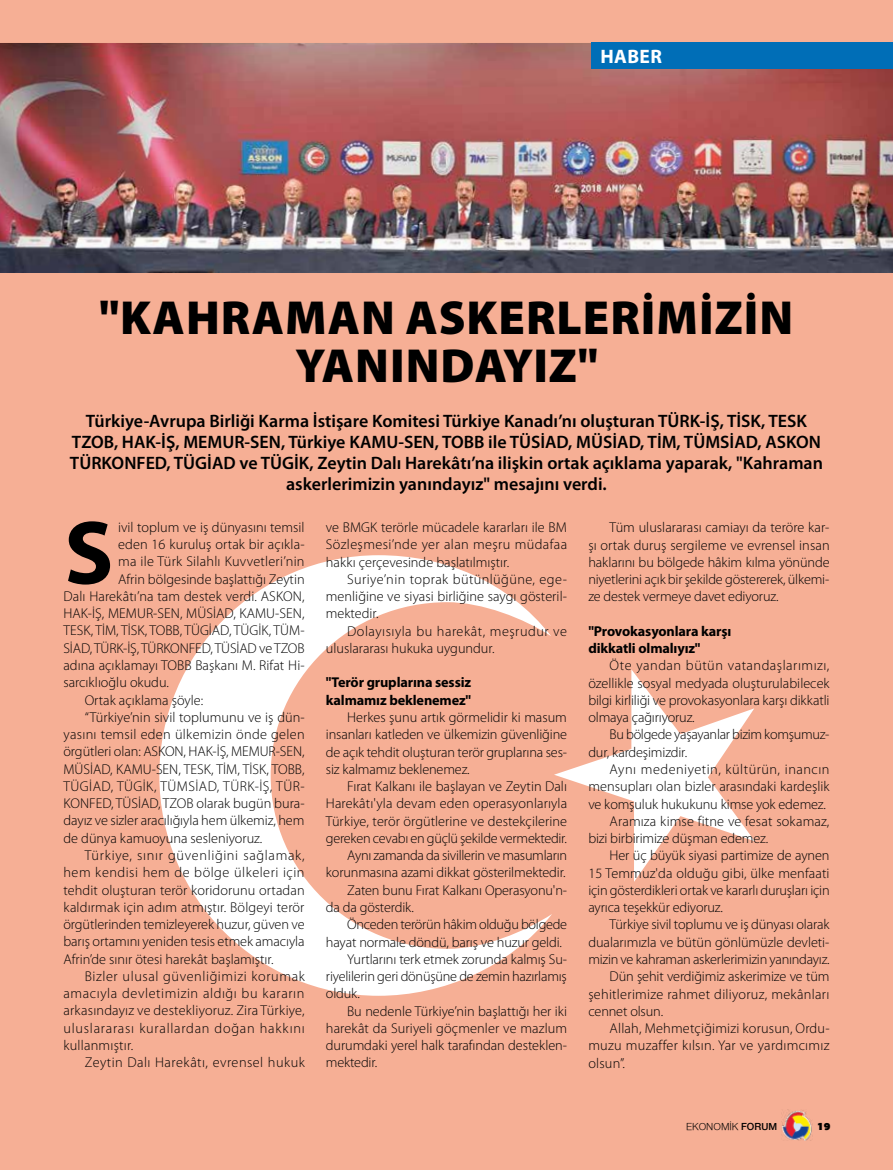
<style>
.page{position:relative;width:893px;height:1170px;background:#fff}
.page>*{position:absolute;margin:0;border:0;box-sizing:border-box;transform-origin:0 0}
.t1{font:700 91.05px "Myriad Pro";color:#000}
.t2{font:900 48px/48px "Myriad Pro";letter-spacing:.02em;color:#000;text-align:center}
.t3{font:700 19.5px "Myriad Pro";letter-spacing:.02em;color:#fff}
.t4{font:600 18px/21px "Myriad Pro";color:#000;text-align:center}
.t5{font:300 14.25px/17.2px "Myriad Pro";color:#000;text-align:justify}
.t6{font:300 14.25px/17.2px "Myriad Pro";letter-spacing:-.02em;color:#000}
.t7{font:300 14.25px "Myriad Pro";letter-spacing:.02em;color:#000}
.t8{font:300 14.25px "Myriad Pro";letter-spacing:.035em;color:#000}
.t9{font:700 14.25px/17.2px "Myriad Pro";letter-spacing:-.01em;color:#000}
.t10{font:300 14.25px "Myriad Pro";letter-spacing:.04em;color:#000}
.t11{font:300 14.25px/17.2px "Myriad Pro";letter-spacing:.025em;color:#000}
.t12{font:300 14.25px "Myriad Pro";letter-spacing:.05em;color:#000}
.t13{font:300 14.25px "Myriad Pro";letter-spacing:.03em;color:#000}
.t14{font:300 14.25px "Myriad Pro";letter-spacing:.045em;color:#000}
.t15{font:10.5px "Nimbus Sans Novus";color:#000}
.t16{font:900 10.5px "PF Agora Sans Pro";color:#000}
.s1{font-weight:600}
</style>
<div class="page">
<div style="left:0;top:0;width:893px;height:1169px;background:#f6af95"></div>
<svg style="left:159px;top:555px;width:393px;height:440px"></svg>
<svg style="left:554px;top:669px;width:201px;height:212px"></svg>
<img style="left:0;top:43px;width:893px;height:230px">
<div style="left:591px;top:43px;width:302px;height:26px;background:#006eb7"></div>
<img style="left:781px;top:1109px;width:31px;height:31px">
<h3 class="t3" style="left:600px;top:45px;width:63px">HABER</h3>
<h2 class="t2" style="left:99px;top:294px;width:696px">"KAHRAMAN ASKERLERIMIZIN<br>YANINDAYIZ"</h2>
<p class="t4" style="left:70px;top:410px;width:754px">Türkiye-Avrupa Birliği Karma İstişare Komitesi Türkiye Kanadı’nı oluşturan TÜRK-İŞ, TİSK, TESK TZOB, HAK-İŞ, MEMUR-SEN, Türkiye KAMU-SEN, TOBB ile TÜSİAD, MÜSİAD, TİM, TÜMSİAD, ASKON TÜRKONFED, TÜGİAD ve TÜGİK, Zeytin Dalı Harekâtı’na ilişkin ortak açıklama yaparak, "Kahraman askerlerimizin yanındayız" mesajını verdi.</p>
<h1 class="t1" style="left:64px;top:502px;width:51px">S</h1>
<p class="t5" style="left:118px;top:518px;width:188px">ivil toplum ve iş dünyasını temsil</p>
<p class="t5" style="left:118px;top:536px;width:188px">eden 16 kuruluş ortak bir açıkla-</p>
<p class="t7" style="left:118px;top:553px;width:188px">ma ile Türk Silahlı Kuvvetleri’nin</p>
<p class="t5" style="left:118px;top:570px;width:188px">Afrin bölgesinde başlattığı Zeytin</p>
<p class="t5" style="left:63px;top:587px;width:243px">Dalı Harekâtı’na tam destek verdi. ASKON,</p>
<p class="t5" style="left:63px;top:605px;width:243px">HAK-İŞ, MEMUR-SEN, MÜSİAD, KAMU-SEN,</p>
<p class="t5" style="left:63px;top:622px;width:243px">TESK, TİM, TİSK, TOBB, TÜGİAD, TÜGİK, TÜM-</p>
<p class="t5" style="left:63px;top:639px;width:243px">SİAD, TÜRK-İŞ, TÜRKONFED, TÜSİAD ve TZOB</p>
<p class="t5" style="left:63px;top:656px;width:243px">adına açıklamayı TOBB Başkanı M. Rifat Hi-</p>
<p class="t5" style="left:63px;top:674px;width:107px">sarcıklıoğlu okudu.</p>
<p class="t5" style="left:85px;top:691px;width:120px">Ortak açıklama şöyle:</p>
<p class="t5" style="left:85px;top:708px;width:222px">“Türkiye’nin sivil toplumunu ve iş dün-</p>
<p class="t7" style="left:63px;top:726px;width:243px">yasını temsil eden ülkemizin önde gelen</p>
<p class="t5" style="left:63px;top:743px;width:243px">örgütleri olan: ASKON, HAK-İŞ, MEMUR-SEN,</p>
<p class="t5" style="left:63px;top:760px;width:243px">MÜSİAD, KAMU-SEN, TESK, TİM, TİSK, TOBB,</p>
<p class="t13" style="left:63px;top:778px;width:243px">TÜGİAD, TÜGİK, TÜMSİAD, TÜRK-İŞ, TÜR-</p>
<p class="t5" style="left:63px;top:795px;width:243px">KONFED, TÜSİAD, TZOB olarak bugün bura-</p>
<p class="t5" style="left:63px;top:812px;width:243px">dayız ve sizler aracılığıyla hem ülkemiz, hem</p>
<p class="t5" style="left:63px;top:829px;width:200px">de dünya kamuoyuna sesleniyoruz.</p>
<p class="t14" style="left:85px;top:847px;width:221px">Türkiye, sınır güvenliğini sağlamak,</p>
<p class="t8" style="left:63px;top:864px;width:243px">hem kendisi hem de bölge ülkeleri için</p>
<p class="t5" style="left:63px;top:881px;width:243px">tehdit oluşturan terör koridorunu ortadan</p>
<p class="t5" style="left:63px;top:898px;width:242px">kaldırmak için adım atmıştır. Bölgeyi terör</p>
<p class="t5" style="left:63px;top:915px;width:243px">örgütlerinden temizleyerek huzur, güven ve</p>
<p class="t5" style="left:63px;top:933px;width:243px">barış ortamını yeniden tesis etmek amacıyla</p>
<p class="t5" style="left:63px;top:950px;width:212px">Afrin’de sınır ötesi harekât başlamıştır.</p>
<p class="t10" style="left:85px;top:968px;width:222px">Bizler ulusal güvenliğimizi korumak</p>
<p class="t10" style="left:63px;top:985px;width:243px">amacıyla devletimizin aldığı bu kararın</p>
<p class="t5" style="left:63px;top:1002px;width:243px">arkasındayız ve destekliyoruz. Zira Türkiye,</p>
<p class="t12" style="left:63px;top:1019px;width:243px">uluslararası kurallardan doğan hakkını</p>
<p class="t5" style="left:63px;top:1036px;width:71px">kullanmıştır.</p>
<p class="t8" style="left:85px;top:1054px;width:222px">Zeytin Dalı Harekâtı, evrensel hukuk</p>
<p class="t5" style="left:326px;top:519px;width:243px">ve BMGK terörle mücadele kararları ile BM Sözleşmesi’nde yer alan meşru müdafaa hakkı çerçevesinde başlatılmıştır.</p>
<p class="t5" style="left:326px;top:570px;width:243px;text-indent:21px">Suriye’nin toprak bütünlüğüne, ege&shy;menliğine ve siyasi birliğine saygı gösteril&shy;mektedir.</p>
<p class="t11" style="left:326px;top:622px;width:243px;text-indent:21px">Dolayısıyla bu harekât, meşrudur ve uluslararası hukuka uygundur.</p>
<p class="t9" style="left:326px;top:674px;width:147px">"Terör gruplarına sessiz kalmamız beklenemez"</p>
<p class="t5" style="left:326px;top:708px;width:243px;text-indent:21px">Herkes şunu artık görmelidir ki masum insanları katleden ve ülkemizin güvenliğine de açık tehdit oluşturan terör gruplarına ses&shy;siz kalmamız beklenemez.</p>
<p class="t5" style="left:347px;top:777px;width:221px">Fırat Kalkanı ile başlayan ve Zeytin Dalı</p>
<p class="t5" style="left:326px;top:795px;width:243px">Harekâtı'yla devam eden operasyonlarıyla</p>
<p class="t5" style="left:326px;top:812px;width:243px">Türkiye, terör örgütlerine ve destekçilerine</p>
<p class="t6" style="left:326px;top:829px;width:243px">gereken cevabı en güçlü şekilde vermektedir.</p>
<p class="t6" style="left:347px;top:847px;width:221px">Aynı zamanda da sivillerin ve masumların</p>
<p class="t5" style="left:326px;top:864px;width:241px">korunmasına azami dikkat gösterilmektedir.</p>
<p class="t5" style="left:347px;top:881px;width:221px">Zaten bunu Fırat Kalkanı Operasyonu'n-</p>
<p class="t5" style="left:326px;top:898px;width:89px">da da gösterdik.</p>
<p class="t6" style="left:347px;top:916px;width:222px">Önceden terörün hâkim olduğu bölgede</p>
<p class="t5" style="left:326px;top:933px;width:238px">hayat normale döndü, barış ve huzur geldi.</p>
<p class="t5" style="left:347px;top:950px;width:221px">Yurtlarını terk etmek zorunda kalmış Su-</p>
<p class="t5" style="left:326px;top:967px;width:242px">riyelilerin geri dönüşüne de zemin hazırlamış</p>
<p class="t5" style="left:326px;top:985px;width:36px">olduk.</p>
<p class="t5" style="left:347px;top:1002px;width:222px">Bu nedenle Türkiye’nin başlattığı her iki</p>
<p class="t5" style="left:326px;top:1019px;width:243px">harekât da Suriyeli göçmenler ve mazlum</p>
<p class="t5" style="left:326px;top:1036px;width:243px">durumdaki yerel halk tarafından desteklen-</p>
<p class="t5" style="left:326px;top:1054px;width:53px">mektedir.</p>
<p class="t5" style="left:588px;top:519px;width:243px;text-indent:21px">Tüm uluslararası camiayı da teröre kar&shy;şı ortak duruş sergileme ve evrensel insan haklarını bu bölgede hâkim kılma yönünde niyetlerini açık bir şekilde göstererek, ülkemi&shy;ze destek vermeye davet ediyoruz.</p>
<p class="t9" style="left:588px;top:622px;width:145px">"Provokasyonlara karşı dikkatli olmalıyız"</p>
<p class="t5" style="left:588px;top:657px;width:243px;text-indent:21px">Öte yandan bütün vatandaşlarımızı, özellikle sosyal medyada oluşturulabilecek bilgi kirliliği ve provokasyonlara karşı dikkatli olmaya çağırıyoruz.</p>
<p class="t6" style="left:588px;top:726px;width:243px;text-indent:21px">Bu bölgede yaşayanlar bizim komşumuz&shy;dur, kardeşimizdir.</p>
<p class="t8" style="left:610px;top:761px;width:221px">Aynı medeniyetin, kültürün, inancın</p>
<p class="t5" style="left:588px;top:778px;width:243px">mensupları olan bizler arasındaki kardeşlik</p>
<p class="t5" style="left:588px;top:795px;width:239px">ve komşuluk hukukunu kimse yok edemez.</p>
<p class="t5" style="left:610px;top:812px;width:221px">Aramıza kimse fitne ve fesat sokamaz,</p>
<p class="t5" style="left:588px;top:829px;width:181px">bizi birbirimize düşman edemez.</p>
<p class="t5" style="left:610px;top:847px;width:221px">Her üç büyük siyasi partimize de aynen</p>
<p class="t5" style="left:588px;top:864px;width:243px">15 Temmuz'da olduğu gibi, ülke menfaati</p>
<p class="t5" style="left:588px;top:881px;width:243px">için gösterdikleri ortak ve kararlı duruşları için</p>
<p class="t5" style="left:588px;top:898px;width:136px">ayrıca teşekkür ediyoruz.</p>
<p class="t5" style="left:610px;top:916px;width:221px">Türkiye sivil toplumu ve iş dünyası olarak</p>
<p class="t5" style="left:588px;top:933px;width:243px">dualarımızla ve bütün gönlümüzle devleti-</p>
<p class="t5" style="left:588px;top:950px;width:243px">mizin ve kahraman askerlerimizin yanındayız.</p>
<p class="t5" style="left:610px;top:968px;width:221px">Dün şehit verdiğimiz askerimize ve tüm</p>
<p class="t7" style="left:588px;top:985px;width:243px">şehitlerimize rahmet diliyoruz, mekânları</p>
<p class="t5" style="left:588px;top:1002px;width:76px">cennet olsun.</p>
<p class="t5" style="left:610px;top:1019px;width:221px">Allah, Mehmetçiğimizi korusun, Ordu-</p>
<p class="t7" style="left:588px;top:1037px;width:243px">muzu muzaffer kılsın. Yar ve yardımcımız</p>
<p class="t5" style="left:588px;top:1054px;width:38px">olsun”.</p>
<p class="t15" style="left:686px;top:1120px;width:93px">EKONOMİK <span class="s1">FORUM</span></p>
<p class="t16" style="left:817px;top:1119px;width:15px">19</p>
</div>
